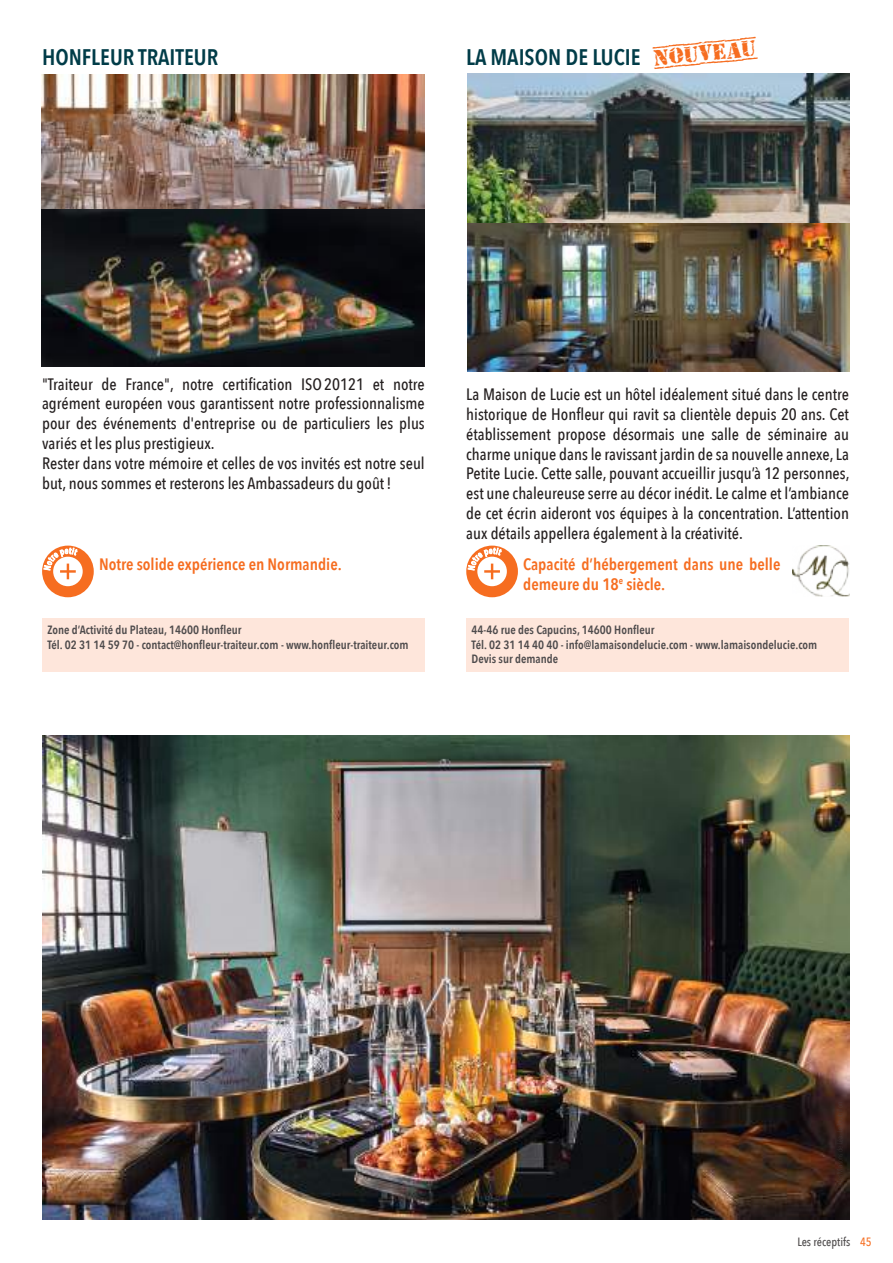
<style>
.page{position:relative;width:893px;height:1263px;background:#fff}
.page>*{position:absolute;margin:0;border:0;box-sizing:border-box;transform-origin:0 0}
.t1{font:600 22.5px "Avenir Next Condensed";color:#013c48}
.t2{font:22.5px "Old Stamper";color:#f66d20}
.t3{font:500 16.5px/19.8px "Avenir Next Condensed";color:#241f1f}
.t4{font:600 16.5px/19.8px "Avenir Next Condensed";color:#f66d20}
.t5{font:600 12px/14.4px "Avenir Next Condensed";color:#4e4b4c}
.t6{font:500 12px "Avenir Next Condensed";color:#4e4b4c}
.s1{color:#f66d20}
</style>
<div class="page">
<div style="left:42px;top:618px;width:383px;height:53px;background:#fee6db"></div>
<div style="left:42px;top:546px;width:52px;height:51px;background:#f66d20;border-radius:50%"></div>
<div style="left:53px;top:557px;width:30px;height:29px;background:#fff;border-radius:50%"></div>
<img style="left:42px;top:74px;width:382px;height:136px">
<img style="left:42px;top:210px;width:382px;height:157px">
<div style="left:466px;top:618px;width:383px;height:53px;background:#fee6db"></div>
<div style="left:466px;top:546px;width:52px;height:51px;background:#f66d20;border-radius:50%"></div>
<div style="left:477px;top:557px;width:30px;height:29px;background:#fff;border-radius:50%"></div>
<img style="left:467px;top:74px;width:383px;height:149px">
<img style="left:467px;top:223px;width:383px;height:148px">
<img style="left:43px;top:736px;width:807px;height:483px">
<img style="left:792px;top:546px;width:57px;height:50px">
<svg style="left:44px;top:548px;width:34px;height:31px"></svg>
<svg style="left:468px;top:548px;width:34px;height:31px"></svg>
<h1 class="t1" style="left:42px;top:38px;width:178px">HONFLEUR TRAITEUR</h1>
<h1 class="t1" style="left:466px;top:38px;width:176px">LA MAISON DE LUCIE</h1>
<h1 class="t2" style="left:653px;top:47px;width:104px;rotate:-6deg">NOUVEAU</h1>
<p class="t3" style="left:42px;top:374px;width:384px">"Traiteur de France", notre certification ISO20121 et notre agrément européen vous garantissent notre professionnalisme pour des événements d'entreprise ou de particuliers les plus variés et les plus prestigieux.<br>Rester dans votre mémoire et celles de vos invités est notre seul but, nous sommes et resterons les Ambassadeurs du goût!</p>
<p class="t4" style="left:99px;top:554px;width:244px">Notre solide expérience en Normandie.</p>
<p class="t5" style="left:47px;top:623px;width:363px">Zone d’Activité du Plateau, 14600 Honfleur<br>Tél. 02 31 14 59 70 - contact@honfleur-traiteur.com - www.honfleur-traiteur.com</p>
<p class="t3" style="left:466px;top:384px;width:385px;text-align:justify">La Maison de Lucie est un hôtel idéalement situé dans le centre historique de Honfleur qui ravit sa clientèle depuis 20 ans. Cet établissement propose désormais une salle de séminaire au charme unique dans le ravissant jardin de sa nouvelle annexe, La Petite Lucie. Cette salle, pouvant accueillir jusqu’à 12 personnes, est une chaleureuse serre au décor inédit. Le calme et l’ambiance de cet écrin aideront vos équipes à la concentration. L’attention aux détails appellera également à la créativité.</p>
<p class="t4" style="left:523px;top:554px;width:259px">Capacité d’hébergement dans une belle demeure du 18<sup>e</sup> siècle.</p>
<p class="t5" style="left:472px;top:623px;width:347px">44-46 rue des Capucins, 14600 Honfleur<br>Tél. 02 31 14 40 40 - info@lamaisondelucie.com - www.lamaisondelucie.com<br>Devis sur demande</p>
<p class="t6" style="left:797px;top:1235px;width:76px">Les réceptifs <span class="s1">45</span></p>
</div>
